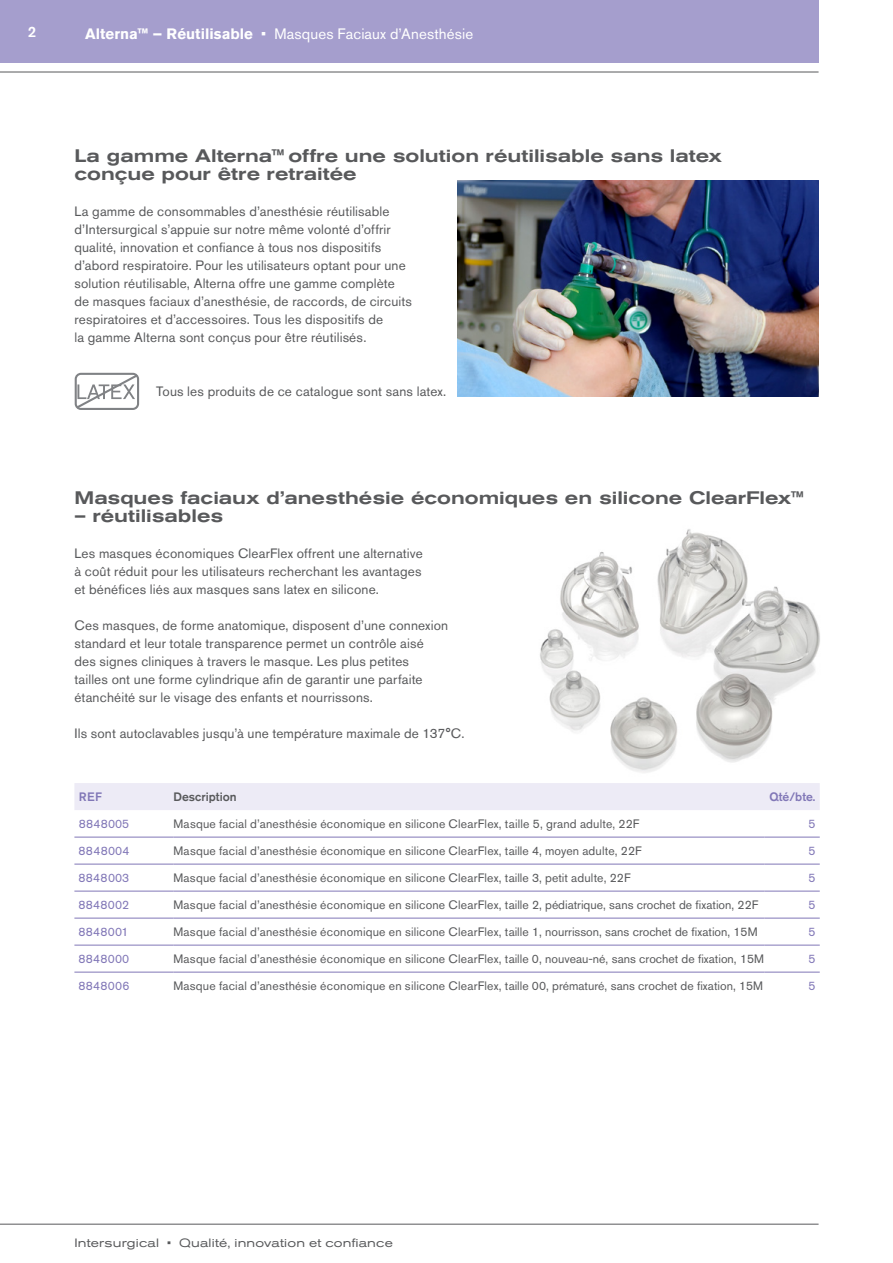
<style>
.page{position:relative;width:893px;height:1263px;background:#fff}
.page>*{position:absolute;margin:0;border:0;box-sizing:border-box;transform-origin:0 0}
.t1{font:500 expanded 18px/18px "Akzidenz Grotesk Pro";color:#58595b}
.t2{font:15px "Akzidenz Grotesk Pro";letter-spacing:.01em;color:#fff}
.t3{font:500 15px "Akzidenz Grotesk Pro";color:#fff}
.t4{font:13.5px/18px "Akzidenz Grotesk Pro";letter-spacing:.01em;color:#58595b}
.t5{font:12.15px "Akzidenz Grotesk Pro";letter-spacing:.015em;color:#58595b}
.t6{font:12.15px "Akzidenz Grotesk Pro";letter-spacing:.02em;color:#8177b7}
.t7{font:500 12.15px "Akzidenz Grotesk Pro";color:#8177b7}
.t8{font:500 12.15px "Akzidenz Grotesk Pro";color:#58595b}
.t9{font:expanded 12px "Akzidenz Grotesk Pro";letter-spacing:.015em;color:#58595b}
.s1{font-weight:700}
</style>
<div class="page">
<div style="left:0;top:0;width:819px;height:63px;background:#a59ecd"></div>
<hr style="left:0;top:72px;width:819px;height:1px;background:#58595b">
<hr style="left:0;top:1224px;width:819px;height:1px;background:#58595b">
<svg style="left:74px;top:373px;width:66px;height:37px"></svg>
<img style="left:457px;top:180px;width:362px;height:216px">
<img style="left:540px;top:529px;width:280px;height:244px">
<div style="left:74px;top:783px;width:746px;height:27px;background:#edebf6"></div>
<hr style="left:74px;top:837px;width:99px;height:1px;background:#8177b7">
<hr style="left:173px;top:837px;width:591px;height:1px;background:#8177b7">
<hr style="left:764px;top:837px;width:56px;height:1px;background:#8177b7">
<hr style="left:74px;top:864px;width:99px;height:1px;background:#8177b7">
<hr style="left:173px;top:864px;width:591px;height:1px;background:#8177b7">
<hr style="left:764px;top:864px;width:56px;height:1px;background:#8177b7">
<hr style="left:74px;top:891px;width:99px;height:1px;background:#8177b7">
<hr style="left:173px;top:891px;width:591px;height:1px;background:#8177b7">
<hr style="left:764px;top:891px;width:56px;height:1px;background:#8177b7">
<hr style="left:74px;top:918px;width:99px;height:1px;background:#8177b7">
<hr style="left:173px;top:918px;width:591px;height:1px;background:#8177b7">
<hr style="left:764px;top:918px;width:56px;height:1px;background:#8177b7">
<hr style="left:74px;top:945px;width:99px;height:1px;background:#8177b7">
<hr style="left:173px;top:945px;width:591px;height:1px;background:#8177b7">
<hr style="left:764px;top:945px;width:56px;height:1px;background:#8177b7">
<hr style="left:74px;top:972px;width:99px;height:1px;background:#8177b7">
<hr style="left:173px;top:972px;width:591px;height:1px;background:#8177b7">
<hr style="left:764px;top:972px;width:56px;height:1px;background:#8177b7">
<p class="t3" style="left:28px;top:22px;width:10px">2</p>
<p class="t2" style="left:85px;top:24px;width:390px"><span class="s1">Alterna™ – Réutilisable</span> • Masques Faciaux d’Anesthésie</p>
<h1 class="t1" style="left:74px;top:147px;width:649px">La gamme Alterna™ offre une solution réutilisable sans latex conçue pour être retraitée</h1>
<p class="t4" style="left:74px;top:202px;width:339px">La gamme de consommables d’anesthésie réutilisable d’Intersurgical s’appuie sur notre même volonté d’offrir qualité, innovation et confiance à tous nos dispositifs d’abord respiratoire. Pour les utilisateurs optant pour une solution réutilisable, Alterna offre une gamme complète de masques faciaux d’anesthésie, de raccords, de circuits respiratoires et d’accessoires. Tous les dispositifs de<br>la gamme Alterna sont conçus pour être réutilisés.</p>
<p class="t4" style="left:156px;top:382px;width:292px">Tous les produits de ce catalogue sont sans latex.</p>
<h1 class="t1" style="left:74px;top:489px;width:731px">Masques faciaux d’anesthésie économiques en silicone ClearFlex™</h1>
<h1 class="t1" style="left:74px;top:507px;width:150px">– réutilisables</h1>
<p class="t4" style="left:74px;top:544px;width:350px;text-align:justify">Les masques économiques ClearFlex offrent une alternative à coût réduit pour les utilisateurs recherchant les avantages et bénéfices liés aux masques sans latex en silicone.</p>
<p class="t4" style="left:74px;top:616px;width:375px">Ces masques, de forme anatomique, disposent d’une connexion standard et leur totale transparence permet un contrôle aisé des signes cliniques à travers le masque. Les plus petites<br>tailles ont une forme cylindrique afin de garantir une parfaite étanchéité sur le visage des enfants et nourrissons.</p>
<p class="t4" style="left:74px;top:724px;width:392px">Ils sont autoclavables jusqu’à une température maximale de 137°C.</p>
<p class="t7" style="left:79px;top:789px;width:25px">REF</p>
<p class="t8" style="left:173px;top:789px;width:65px">Description</p>
<p class="t7" style="left:769px;top:789px;width:48px">Qté/bte.</p>
<p class="t6" style="left:79px;top:816px;width:52px">8848005</p>
<p class="t5" style="left:173px;top:816px;width:468px">Masque facial d’anesthésie économique en silicone ClearFlex, taille 5, grand adulte, 22F</p>
<p class="t6" style="left:808px;top:816px;width:9px">5</p>
<p class="t6" style="left:79px;top:843px;width:52px">8848004</p>
<p class="t5" style="left:173px;top:843px;width:470px">Masque facial d’anesthésie économique en silicone ClearFlex, taille 4, moyen adulte, 22F</p>
<p class="t6" style="left:808px;top:843px;width:9px">5</p>
<p class="t6" style="left:79px;top:870px;width:52px">8848003</p>
<p class="t5" style="left:173px;top:870px;width:459px">Masque facial d’anesthésie économique en silicone ClearFlex, taille 3, petit adulte, 22F</p>
<p class="t6" style="left:808px;top:870px;width:9px">5</p>
<p class="t6" style="left:79px;top:897px;width:52px">8848002</p>
<p class="t5" style="left:173px;top:897px;width:586px">Masque facial d’anesthésie économique en silicone ClearFlex, taille 2, pédiatrique, sans crochet de fixation, 22F</p>
<p class="t6" style="left:808px;top:897px;width:9px">5</p>
<p class="t6" style="left:79px;top:924px;width:52px">8848001</p>
<p class="t5" style="left:173px;top:924px;width:586px">Masque facial d’anesthésie économique en silicone ClearFlex, taille 1, nourrisson, sans crochet de fixation, 15M</p>
<p class="t6" style="left:808px;top:924px;width:9px">5</p>
<p class="t6" style="left:79px;top:951px;width:52px">8848000</p>
<p class="t5" style="left:173px;top:951px;width:592px">Masque facial d’anesthésie économique en silicone ClearFlex, taille 0, nouveau-né, sans crochet de fixation, 15M</p>
<p class="t6" style="left:808px;top:951px;width:9px">5</p>
<p class="t6" style="left:79px;top:978px;width:52px">8848006</p>
<p class="t5" style="left:173px;top:978px;width:591px">Masque facial d’anesthésie économique en silicone ClearFlex, taille 00, prématuré, sans crochet de fixation, 15M</p>
<p class="t6" style="left:808px;top:978px;width:9px">5</p>
<p class="t9" style="left:74px;top:1235px;width:320px">Intersurgical • Qualité, innovation et confiance</p>
</div>
